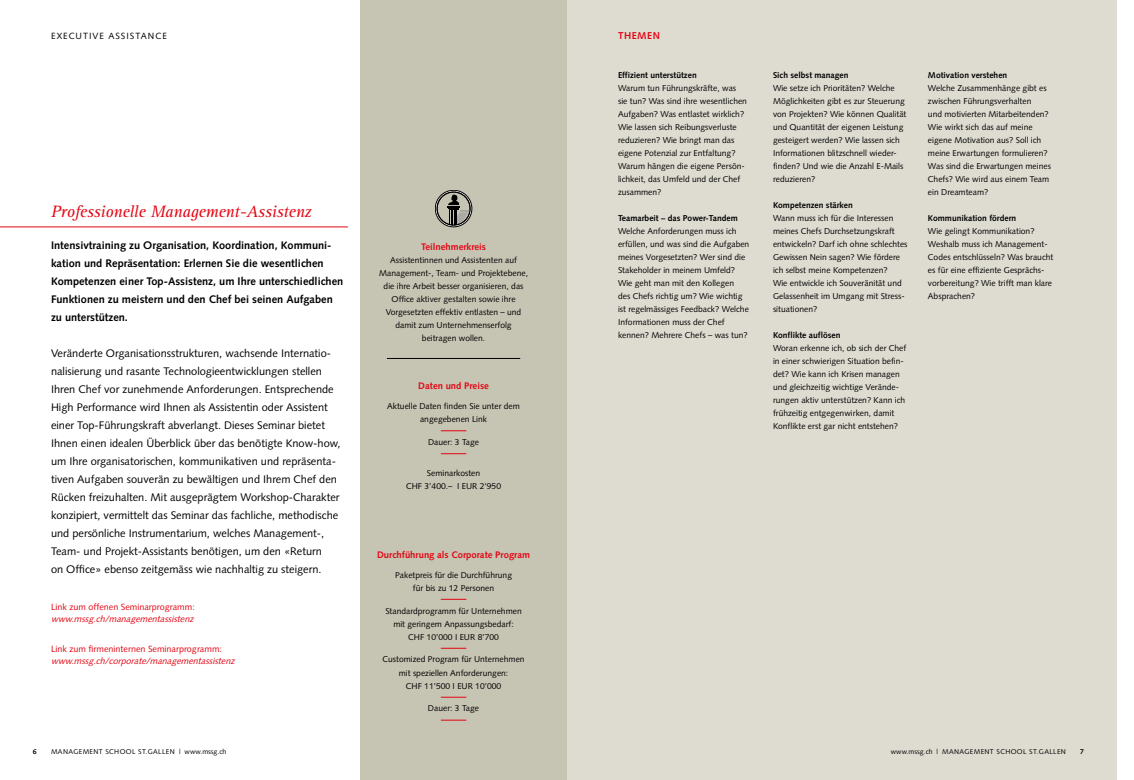
<style>
.page{position:relative;width:1134px;height:780px;background:#fff}
.page>*{position:absolute;margin:0;border:0;box-sizing:border-box;transform-origin:0 0}
.t1{font:italic 17px "Rotis Serif Std";letter-spacing:-.01em;color:#e30613}
.t2{font:11px/18px "Syntax LT Std";color:#000}
.t3{font:700 11px/18px "Syntax LT Std";color:#000}
.t4{font:700 10px "Syntax LT Std";letter-spacing:.05em;color:#e30613}
.t5{font:700 9.5px "Syntax LT Std";color:#e30613}
.t6{font:italic 9px "Syntax LT Std";color:#e30613}
.t7{font:9px "Syntax LT Std";color:#e30613}
.t8{font:9px "Syntax LT Std";letter-spacing:.11em;color:#000}
.t9{font:8.5px/13px "Syntax LT Std";color:#000}
.t10{font:700 8.5px "Syntax";color:#000}
.t11{font:7px "Syntax LT Std";letter-spacing:.05em;color:#000}
.t12{font:700 7px "Syntax LT Std";color:#000}
</style>
<div class="page">
<div style="left:360px;top:0;width:757px;height:780px;background:#dedcd1"></div>
<div style="left:360px;top:0;width:207px;height:780px;background:#c6c4b3"></div>
<svg style="left:435px;top:190px;width:37px;height:37px"></svg>
<div style="left:437px;top:192px;width:33px;height:33px;border:1px solid #000;border-radius:50%"></div>
<hr style="left:0;top:226px;width:348px;height:1px;background:#e30613">
<hr style="left:387px;top:358px;width:133px;height:1px;background:#000">
<svg style="left:441px;top:430px;width:25px;height:1px"></svg>
<svg style="left:441px;top:453px;width:25px;height:1px"></svg>
<svg style="left:441px;top:599px;width:25px;height:1px"></svg>
<svg style="left:441px;top:648px;width:25px;height:1px"></svg>
<svg style="left:441px;top:697px;width:25px;height:1px"></svg>
<svg style="left:441px;top:720px;width:25px;height:1px"></svg>
<p class="t8" style="left:51px;top:31px;width:117px">EXECUTIVE ASSISTANCE</p>
<h1 class="t1" style="left:51px;top:202px;width:262px">Professionelle Management-Assistenz</h1>
<p class="t3" style="left:51px;top:236px;width:294px">Intensivtraining zu Organisation, Koordination, Kommuni&shy;kation und Repräsentation: Erlernen Sie die wesentlichen Kompetenzen einer Top-Assistenz, um Ihre unterschiedlichen Funktionen zu meistern und den Chef bei seinen Aufgaben zu unterstützen.</p>
<p class="t2" style="left:51px;top:344px;width:291px">Veränderte Organisationsstrukturen, wachsende Internatio&shy;nalisierung und rasante Technologieentwicklungen stellen Ihren Chef vor zunehmende Anforderungen. Entsprechende High Performance wird Ihnen als Assistentin oder Assistent einer Top-Führungskraft abverlangt. Dieses Seminar bietet Ihnen einen idealen Überblick über das benötigte Know-how, um Ihre organisatorischen, kommunikativen und repräsenta&shy;tiven Aufgaben souverän zu bewältigen und Ihrem Chef den Rücken freizuhalten. Mit ausgeprägtem Workshop-Charakter konzipiert, vermittelt das Seminar das fachliche, methodische und persönliche Instrumentarium, welches Management-, Team- und Projekt-Assistants benötigen, um den «Return<br>on Office» ebenso zeitgemäss wie nachhaltig zu steigern.</p>
<p class="t7" style="left:51px;top:601px;width:145px">Link zum offenen Seminarprogramm:</p>
<p class="t6" style="left:51px;top:613px;width:146px">www.mssg.ch/managementassistenz</p>
<p class="t7" style="left:51px;top:643px;width:172px">Link zum firmeninternen Seminarprogramm:</p>
<p class="t6" style="left:51px;top:655px;width:187px">www.mssg.ch/corporate/managementassistenz</p>
<p class="t5" style="left:421px;top:241px;width:67px">Teilnehmerkreis</p>
<p class="t9" style="left:379px;top:254px;width:150px;text-align:center">Assistentinnen und Assistenten auf Management-, Team- und Projektebene, die ihre Arbeit besser organisieren, das Office aktiver gestalten sowie ihre Vorgesetzten effektiv entlasten – und damit zum Unternehmenserfolg beitragen wollen.</p>
<p class="t5" style="left:418px;top:380px;width:72px">Daten und Preise</p>
<p class="t9" style="left:387px;top:399px;width:134px;text-align:center">Aktuelle Daten finden Sie unter dem angegebenen Link</p>
<p class="t9" style="left:428px;top:435px;width:53px">Dauer: 3 Tage</p>
<p class="t9" style="left:406px;top:467px;width:96px;text-align:center">Seminarkosten<br>CHF 3’400.– I EUR 2'950</p>
<p class="t5" style="left:377px;top:548px;width:155px">Durchführung als Corporate Program</p>
<p class="t9" style="left:395px;top:568px;width:118px;text-align:center">Paketpreis für die Durchführung für bis zu 12 Personen</p>
<p class="t9" style="left:385px;top:604px;width:138px;text-align:center">Standardprogramm für Unternehmen mit geringem Anpassungsbedarf:<br>CHF 10’000 I EUR 8’700</p>
<p class="t9" style="left:382px;top:653px;width:144px;text-align:center">Customized Program für Unternehmen mit speziellen Anforderungen:<br>CHF 11’500 I EUR 10’000</p>
<p class="t9" style="left:428px;top:702px;width:53px">Dauer: 3 Tage</p>
<p class="t4" style="left:618px;top:30px;width:43px">THEMEN</p>
<p class="t10" style="left:618px;top:70px;width:80px">Effizient unterstützen</p>
<p class="t9" style="left:618px;top:82px;width:131px">Warum tun Führungskräfte, was sie tun? Was sind ihre wesentlichen<br>Aufgaben? Was entlastet wirklich?<br>Wie lassen sich Reibungsverluste reduzieren? Wie bringt man das eigene Potenzial zur Entfaltung?<br>Warum hängen die eigene Persön&shy;lichkeit, das Umfeld und der Chef zusammen?</p>
<p class="t10" style="left:618px;top:213px;width:121px">Teamarbeit – das Power-Tandem</p>
<p class="t9" style="left:618px;top:225px;width:133px">Welche Anforderungen muss ich erfüllen, und was sind die Aufgaben meines Vorgesetzten? Wer sind die<br>Stakeholder in meinem Umfeld?<br>Wie geht man mit den Kollegen<br>des Chefs richtig um? Wie wichtig ist regelmässiges Feedback? Welche<br>Informationen muss der Chef kennen? Mehrere Chefs – was tun?</p>
<p class="t10" style="left:773px;top:70px;width:77px">Sich selbst managen</p>
<p class="t9" style="left:773px;top:82px;width:135px">Wie setze ich Prioritäten? Welche<br>Möglichkeiten gibt es zur Steuerung von Projekten? Wie können Qualität und Quantität der eigenen Leistung gesteigert werden? Wie lassen sich<br>Informationen blitzschnell wieder&shy;finden? Und wie die Anzahl E-Mails reduzieren?</p>
<p class="t10" style="left:773px;top:200px;width:81px">Kompetenzen stärken</p>
<p class="t9" style="left:773px;top:211px;width:136px">Wann muss ich für die Interessen meines Chefs Durchsetzungskraft entwickeln? Darf ich ohne schlechtes<br>Gewissen Nein sagen? Wie fördere ich selbst meine Kompetenzen?<br>Wie entwickle ich Souveränität und<br>Gelassenheit im Umgang mit Stress&shy;situationen?</p>
<p class="t10" style="left:773px;top:330px;width:69px">Konflikte auflösen</p>
<p class="t9" style="left:773px;top:341px;width:135px">Woran erkenne ich, ob sich der Chef in einer schwierigen Situation befin&shy;det? Wie kann ich Krisen managen und gleichzeitig wichtige Verände&shy;rungen aktiv unterstützen? Kann ich frühzeitig entgegenwirken, damit Konflikte erst gar nicht entstehen?</p>
<p class="t10" style="left:928px;top:70px;width:81px">Motivation verstehen</p>
<p class="t9" style="left:928px;top:81px;width:124px">Welche Zusammenhänge gibt es zwischen Führungsverhalten<br>und motivierten Mitarbeitenden?<br>Wie wirkt sich das auf meine eigene Motivation aus? Soll ich meine Erwartungen formulieren?<br>Was sind die Erwartungen meines<br>Chefs? Wie wird aus einem Team ein Dreamteam?</p>
<p class="t10" style="left:928px;top:213px;width:90px">Kommunikation fördern</p>
<p class="t9" style="left:928px;top:224px;width:127px">Wie gelingt Kommunikation?<br>Weshalb muss ich Management-<br>Codes entschlüsseln? Was braucht es für eine effiziente Gesprächs&shy;vorbereitung? Wie trifft man klare<br>Absprachen?</p>
<p class="t11" style="left:51px;top:747px;width:177px">MANAGEMENT SCHOOL ST.GALLEN | www.mssg.ch</p>
<p class="t11" style="left:891px;top:747px;width:177px">www.mssg.ch | MANAGEMENT SCHOOL ST.GALLEN</p>
<p class="t12" style="left:33px;top:748px;width:5px">6</p>
<p class="t12" style="left:1080px;top:748px;width:5px">7</p>
</div>
